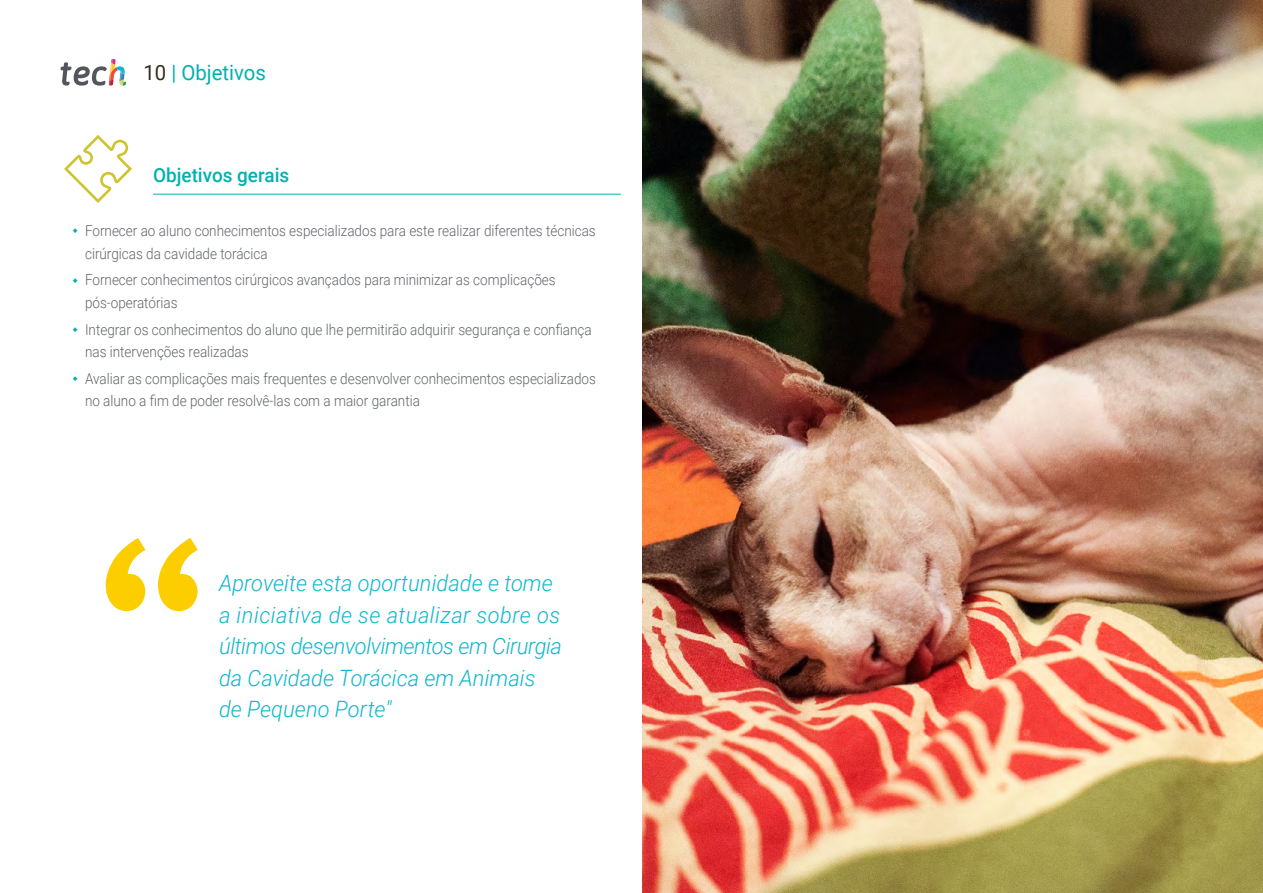
<style>
.page{position:relative;width:1263px;height:893px;background:#fff}
.page>*{position:absolute;margin:0;border:0;box-sizing:border-box;transform-origin:0 0}
.t1{font:italic 300 22.5px/31.5px "Roboto";color:#0fb6cf}
.t2{font:21px "Roboto";color:#00b2af}
.t3{font:500 19.5px "Roboto";color:#00b2af}
.t4{font:300 15px/22.5px "Roboto";color:#61646a;scale:.9 1}
.s1{color:#312e20}
</style>
<div class="page">
<hr style="left:153px;top:194px;width:468px;height:1px;background:#00b2af">
<svg style="left:64px;top:135px;width:68px;height:68px"></svg>
<img style="left:642px;top:0;width:621px;height:893px">
<svg style="left:106px;top:538px;width:92px;height:73px"></svg>
<svg style="left:61px;top:59px;width:65px;height:27px"></svg>
<h2 class="t2" style="left:144px;top:57px;width:124px"><span class="s1">10</span> | Objetivos</h2>
<h3 class="t3" style="left:153px;top:161px;width:138px">Objetivos gerais</h3>
<p class="t4" style="left:85px;top:219px;width:569px">Fornecer ao aluno conhecimentos especializados para este realizar diferentes técnicas cirúrgicas da cavidade torácica</p>
<p class="t4" style="left:85px;top:268px;width:524px">Fornecer conhecimentos cirúrgicos avançados para minimizar as complicações pós-operatórias</p>
<p class="t4" style="left:85px;top:318px;width:564px">Integrar os conhecimentos do aluno que lhe permitirão adquirir segurança e confiança nas intervenções realizadas</p>
<p class="t4" style="left:85px;top:367px;width:569px">Avaliar as complicações mais frequentes e desenvolver conhecimentos especializados no aluno a fim de poder resolvê-las com a maior garantia</p>
<h1 class="t1" style="left:219px;top:567px;width:344px">Aproveite esta oportunidade e tome a iniciativa de se atualizar sobre os últimos desenvolvimentos em Cirurgia da Cavidade Torácica em Animais de Pequeno Porte"</h1>
</div>
